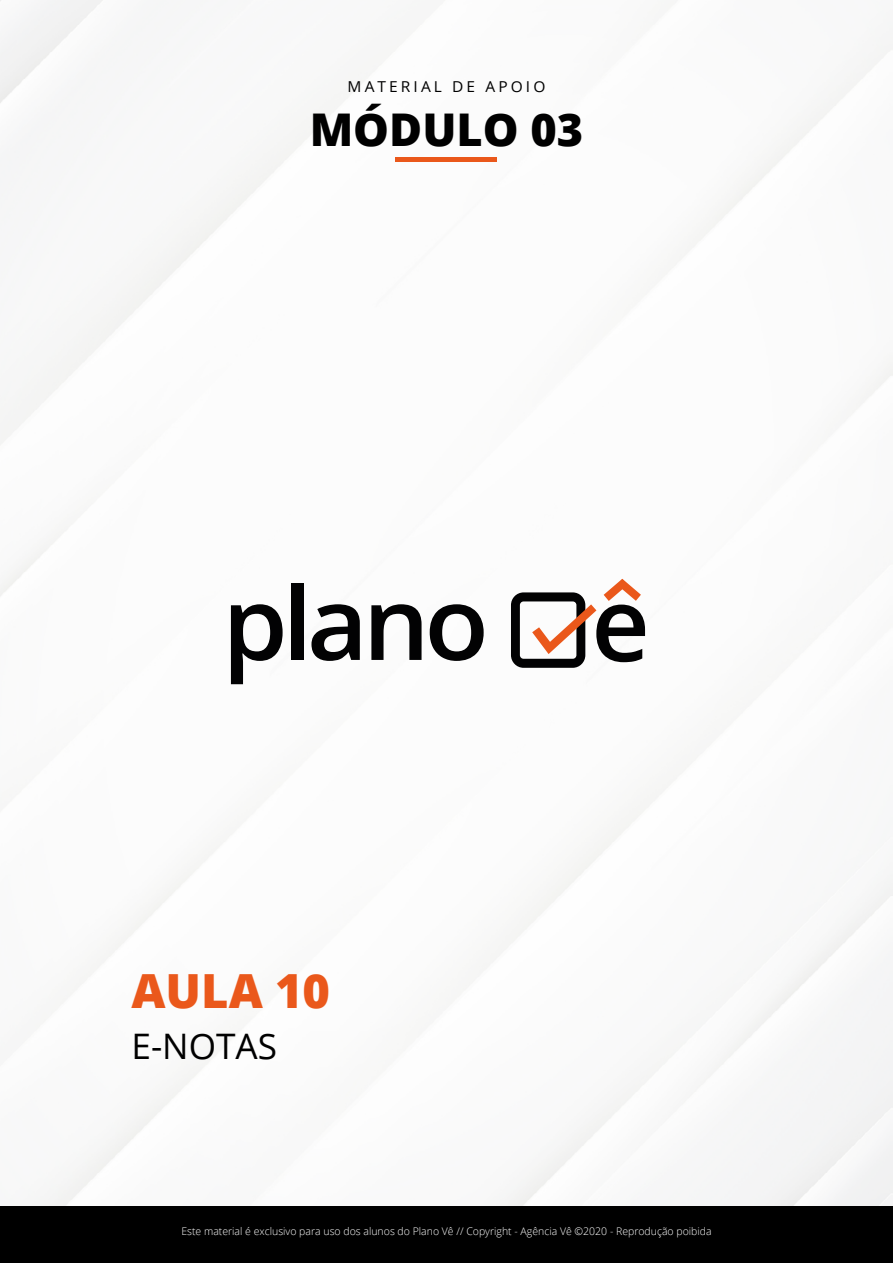
<style>
.page{position:relative;width:893px;height:1263px;background:#fff}
.page>*{position:absolute;margin:0;border:0;box-sizing:border-box;transform-origin:0 0}
.t1{font:800 47.1px "Open Sans";color:#ea581b}
.t2{font:800 45.15px "Open Sans";color:#000}
.t3{font:35.1px "Open Sans";color:#000}
.t4{font:15px "Open Sans";letter-spacing:.2em;color:#000}
.t5{font:300 10.5px "Open Sans";color:#fff}
</style>
<div class="page">
<img style="left:0;top:0;width:893px;height:1206px">
<div style="left:0;top:1206px;width:893px;height:57px;background:#000"></div>
<svg style="left:511px;top:579px;width:134px;height:89px"></svg>
<svg style="left:231px;top:604px;width:52px;height:80px"></svg>
<div style="left:291px;top:583px;width:12px;height:77px;background:#020203"></div>
<svg style="left:311px;top:604px;width:49px;height:57px"></svg>
<svg style="left:371px;top:604px;width:51px;height:56px"></svg>
<svg style="left:430px;top:604px;width:54px;height:57px"></svg>
<hr style="left:396px;top:157px;width:101px;height:4px;background:#ea581b">
<h3 class="t4" style="left:348px;top:76px;width:199px">MATERIAL DE APOIO</h3>
<h2 class="t2" style="left:310px;top:96px;width:275px">MÓDULO 03</h2>
<h1 class="t1" style="left:131px;top:955px;width:200px">AULA 10</h1>
<h3 class="t3" style="left:131px;top:1022px;width:147px">E-NOTAS</h3>
<p class="t5" style="left:181px;top:1224px;width:532px">Este material é exclusivo para uso dos alunos do Plano Vê // Copyright - Agência Vê ©2020 - Reprodução poibida</p>
</div>
